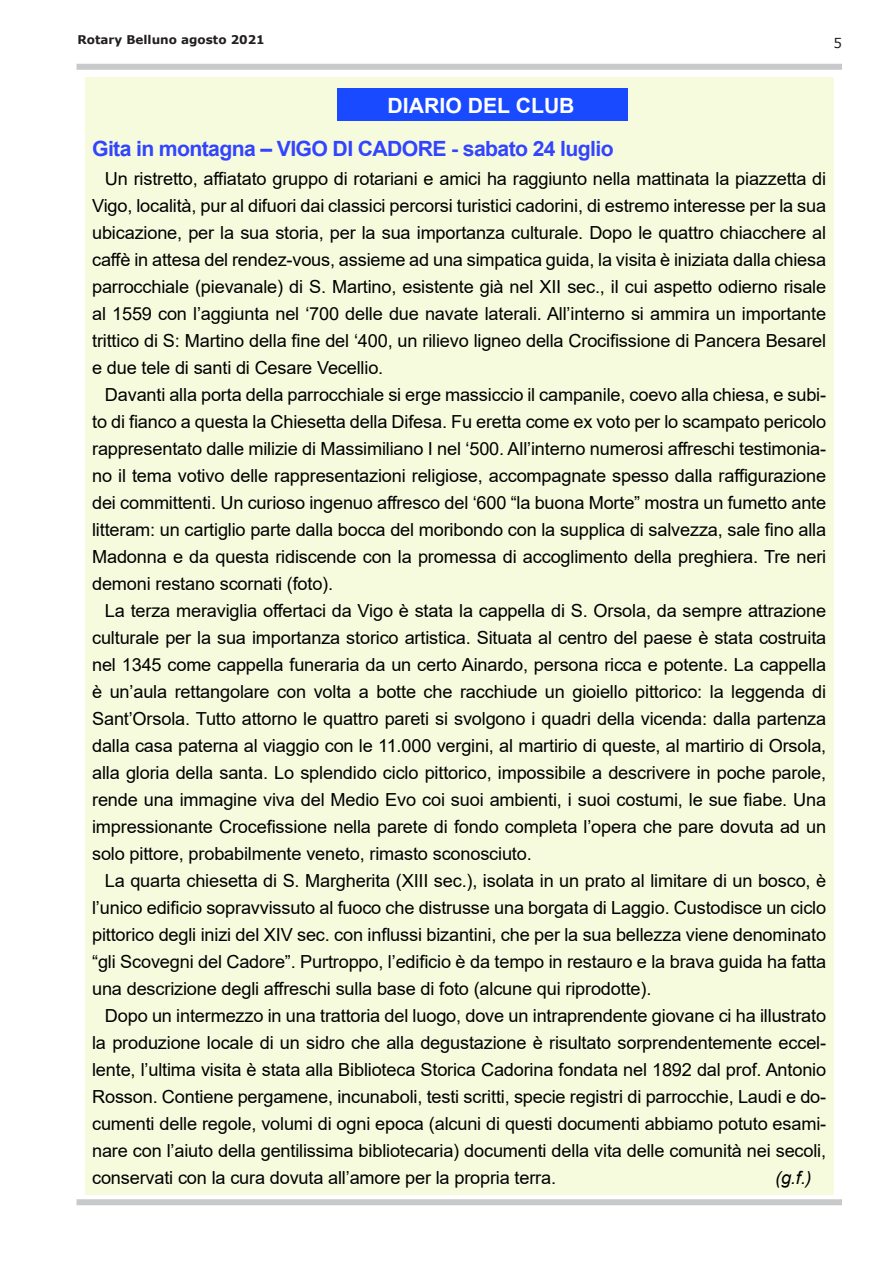
<style>
.page{position:relative;width:893px;height:1263px;background:#fff}
.page>*{position:absolute;margin:0;border:0;box-sizing:border-box;transform-origin:0 0}
.t1{font:700 21px "Arial";letter-spacing:-.03em;color:#34f}
.t2{font:700 21px "Arial";color:#fff}
.t3{font:18px/27px "Arial";letter-spacing:-.01em;color:#000;text-align:justify}
.t4{font:italic 18px "Arial";color:#000}
.t5{font:13.5px "Verdana";color:#231f20}
.t6{font:700 12px "Verdana";color:#231f20}
</style>
<div class="page">
<div style="left:77px;top:1199px;width:765px;height:6px;background:#c8c9cb"></div>
<div style="left:77px;top:64px;width:765px;height:6px;background:#c8c9cb"></div>
<div style="left:85px;top:77px;width:748px;height:1118px;background:#f7fbde"></div>
<div style="left:337px;top:89px;width:290px;height:32px;background:#1a4aff"></div>
<p class="t6" style="left:77px;top:31px;width:189px">Rotary Belluno agosto 2021</p>
<p class="t5" style="left:833px;top:34px;width:10px">5</p>
<p class="t2" style="left:388px;top:91px;width:188px">DIARIO DEL CLUB</p>
<p class="t1" style="left:92px;top:133px;width:523px">Gita in montagna – VIGO DI CADORE - sabato 24 luglio</p>
<p class="t3" style="left:92px;top:165px;width:736px;text-indent:13px">Un ristretto, affiatato gruppo di rotariani e amici ha raggiunto nella mattinata la piazzetta di Vigo, località, pur al difuori dai classici percorsi turistici cadorini, di estremo interesse per la sua ubicazione, per la sua storia, per la sua importanza culturale. Dopo le quattro chiacchere al caffè in attesa del rendez-vous, assieme ad una simpatica guida, la visita è iniziata dalla chiesa parrocchiale (pievanale) di S. Martino, esistente già nel XII sec., il cui aspetto odierno risale al 1559 con l’aggiunta nel ‘700 delle due navate laterali. All’interno si ammira un importante trittico di S: Martino della fine del ‘400, un rilievo ligneo della Crocifissione di Pancera Besarel e due tele di santi di Cesare Vecellio.</p>
<p class="t3" style="left:92px;top:381px;width:736px;text-indent:13px">Davanti alla porta della parrocchiale si erge massiccio il campanile, coevo alla chiesa, e subi&shy;to di fianco a questa la Chiesetta della Difesa. Fu eretta come ex voto per lo scampato pericolo rappresentato dalle milizie di Massimiliano I nel ‘500. All’interno numerosi affreschi testimonia&shy;no il tema votivo delle rappresentazioni religiose, accompagnate spesso dalla raffigurazione dei committenti. Un curioso ingenuo affresco del ‘600 “la buona Morte” mostra un fumetto ante litteram: un cartiglio parte dalla bocca del moribondo con la supplica di salvezza, sale fino alla Madonna e da questa ridiscende con la promessa di accoglimento della preghiera. Tre neri demoni restano scornati (foto).</p>
<p class="t3" style="left:92px;top:597px;width:736px;text-indent:13px">La terza meraviglia offertaci da Vigo è stata la cappella di S. Orsola, da sempre attrazione culturale per la sua importanza storico artistica. Situata al centro del paese è stata costruita nel 1345 come cappella funeraria da un certo Ainardo, persona ricca e potente. La cappella è un’aula rettangolare con volta a botte che racchiude un gioiello pittorico: la leggenda di Sant’Orsola. Tutto attorno le quattro pareti si svolgono i quadri della vicenda: dalla partenza dalla casa paterna al viaggio con le 11.000 vergini, al martirio di queste, al martirio di Orsola, alla gloria della santa. Lo splendido ciclo pittorico, impossibile a descrivere in poche parole, rende una immagine viva del Medio Evo coi suoi ambienti, i suoi costumi, le sue fiabe. Una impressionante Crocefissione nella parete di fondo completa l’opera che pare dovuta ad un solo pittore, probabilmente veneto, rimasto sconosciuto.</p>
<p class="t3" style="left:92px;top:867px;width:736px;text-indent:13px">La quarta chiesetta di S. Margherita (XIII sec.), isolata in un prato al limitare di un bosco, è l’unico edificio sopravvissuto al fuoco che distrusse una borgata di Laggio. Custodisce un ciclo pittorico degli inizi del XIV sec. con influssi bizantini, che per la sua bellezza viene denominato “gli Scovegni del Cadore”. Purtroppo, l’edificio è da tempo in restauro e la brava guida ha fatta una descrizione degli affreschi sulla base di foto (alcune qui riprodotte).</p>
<p class="t3" style="left:92px;top:1002px;width:736px;text-indent:13px">Dopo un intermezzo in una trattoria del luogo, dove un intraprendente giovane ci ha illustrato la produzione locale di un sidro che alla degustazione è risultato sorprendentemente eccel&shy;lente, l’ultima visita è stata alla Biblioteca Storica Cadorina fondata nel 1892 dal prof. Antonio Rosson. Contiene pergamene, incunaboli, testi scritti, specie registri di parrocchie, Laudi e do&shy;cumenti delle regole, volumi di ogni epoca (alcuni di questi documenti abbiamo potuto esami&shy;nare con l’aiuto della gentilissima bibliotecaria) documenti della vita delle comunità nei secoli, conservati con la cura dovuta all’amore per la propria terra.</p>
<p class="t4" style="left:775px;top:1166px;width:38px">(g.f.)</p>
</div>
